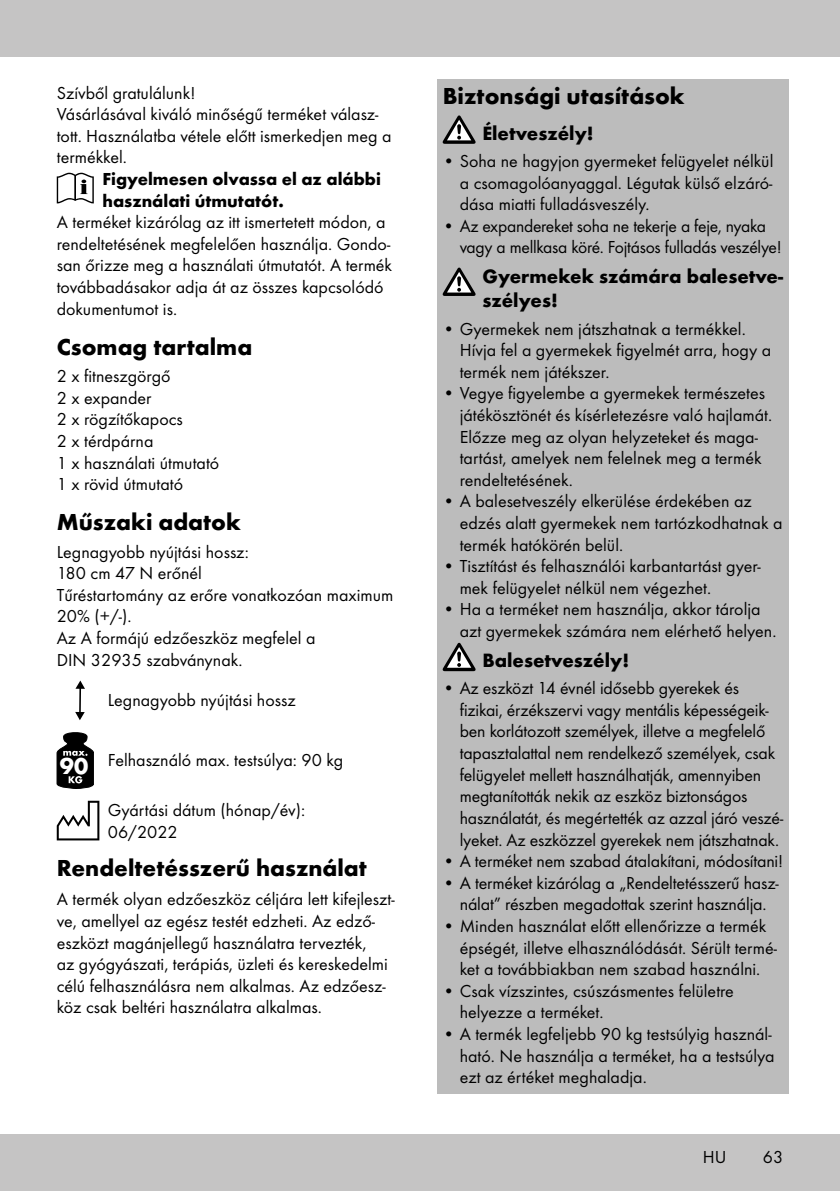
<style>
.page{position:relative;width:840px;height:1191px;background:#fff}
.page>*{position:absolute;margin:0;border:0;box-sizing:border-box;transform-origin:0 0}
.t1{font:700 24px "Futura TOT";color:#000}
.t2{font:700 20px/24px "Futura TOT";color:#000}
.t3{font:18px/21.6px "Futura TOT Boo";color:#000}
.t4{font:700 18px/21.6px "Futura TOT";color:#000}
.s1{font-family:"Futura TOT";font-weight:700;font-size:23.6px;color:#fff}
</style>
<div class="page">
<div style="left:0;top:1134px;width:839px;height:57px;background:#c5c4c4"></div>
<div style="left:0;top:0;width:839px;height:57px;background:#c5c4c4"></div>
<div style="left:437px;top:79px;width:351px;height:36px;background:#bcbcbc"></div>
<div style="left:437px;top:112px;width:351px;height:37px;background:#bcbcbc"></div>
<div style="left:437px;top:148px;width:351px;height:72px;background:#bcbcbc"></div>
<div style="left:437px;top:212px;width:351px;height:51px;background:#bcbcbc"></div>
<div style="left:437px;top:256px;width:351px;height:61px;background:#bcbcbc"></div>
<div style="left:437px;top:315px;width:351px;height:73px;background:#bcbcbc"></div>
<div style="left:437px;top:380px;width:351px;height:116px;background:#bcbcbc"></div>
<div style="left:437px;top:488px;width:351px;height:73px;background:#bcbcbc"></div>
<div style="left:437px;top:553px;width:351px;height:51px;background:#bcbcbc"></div>
<div style="left:437px;top:596px;width:351px;height:51px;background:#bcbcbc"></div>
<div style="left:437px;top:640px;width:351px;height:37px;background:#bcbcbc"></div>
<div style="left:437px;top:675px;width:351px;height:180px;background:#bcbcbc"></div>
<div style="left:437px;top:848px;width:351px;height:29px;background:#bcbcbc"></div>
<div style="left:437px;top:869px;width:351px;height:51px;background:#bcbcbc"></div>
<div style="left:437px;top:912px;width:351px;height:73px;background:#bcbcbc"></div>
<div style="left:437px;top:977px;width:351px;height:51px;background:#bcbcbc"></div>
<div style="left:437px;top:1020px;width:351px;height:73px;background:#bcbcbc"></div>
<svg style="left:442px;top:115px;width:33px;height:29px"></svg>
<svg style="left:442px;top:268px;width:33px;height:28px"></svg>
<svg style="left:442px;top:643px;width:33px;height:28px"></svg>
<svg style="left:57px;top:173px;width:37px;height:30px"></svg>
<hr style="left:79px;top:687px;width:2px;height:26px;background:#000">
<svg style="left:75px;top:712px;width:10px;height:8px"></svg>
<svg style="left:75px;top:680px;width:10px;height:9px"></svg>
<svg style="left:57px;top:732px;width:37px;height:56px"></svg>
<svg style="left:57px;top:800px;width:42px;height:40px"></svg>
<p class="t3" style="left:57px;top:82px;width:336px">Szívből gratulálunk!<br>Vásárlásával kiváló minőségű terméket válasz&shy;tott. Használatba vétele előtt ismerkedjen meg a termékkel.</p>
<p class="t4" style="left:102px;top:168px;width:280px">Figyelmesen olvassa el az alábbi használati útmutatót.</p>
<p class="t3" style="left:57px;top:211px;width:337px">A terméket kizárólag az itt ismertetett módon, a rendeltetésének megfelelően használja. Gondo&shy;san őrizze meg a használati útmutatót. A termék továbbadásakor adja át az összes kapcsolódó dokumentumot is.</p>
<h1 class="t1" style="left:57px;top:332px;width:197px">Csomag tartalma</h1>
<p class="t3" style="left:57px;top:365px;width:164px">2 x fitneszgörgő<br>2 x expander<br>2 x rögzítőkapocs<br>2 x térdpárna<br>1 x használati útmutató<br>1 x rövid útmutató</p>
<h1 class="t1" style="left:57px;top:507px;width:186px">Műszaki adatok</h1>
<p class="t3" style="left:57px;top:540px;width:338px">Legnagyobb nyújtási hossz:<br>180 cm 47 N erőnél<br>Tűréstartomány az erőre vonatkozóan maximum<br>20% (+/-).<br>Az A formájú edzőeszköz megfelel a<br>DIN 32935 szabványnak.</p>
<p class="t3" style="left:108px;top:689px;width:189px">Legnagyobb nyújtási hossz</p>
<p class="t3" style="left:60px;top:749px;width:285px"><span class="s1">90</span> Felhasználó max. testsúlya: 90 kg</p>
<p class="t3" style="left:108px;top:799px;width:199px">Gyártási dátum (hónap/év):<br>06/2022</p>
<h1 class="t1" style="left:57px;top:853px;width:311px">Rendeltetésszerű használat</h1>
<p class="t3" style="left:57px;top:888px;width:339px">A termék olyan edzőeszköz céljára lett kifejleszt&shy;ve, amellyel az egész testét edzheti. Az edző&shy;eszközt magánjellegű használatra tervezték,<br>az gyógyászati, terápiás, üzleti és kereskedelmi célú felhasználásra nem alkalmas. Az edzőesz&shy;köz csak beltéri használatra alkalmas.</p>
<h1 class="t1" style="left:442px;top:81px;width:243px">Biztonsági utasítások</h1>
<p class="t2" style="left:482px;top:121px;width:113px">Életveszély!</p>
<p class="t3" style="left:459px;top:150px;width:315px;text-align:justify;text-indent:-17px">• Soha ne hagyjon gyermeket felügyelet nélkül a csomagolóanyaggal. Légutak külső elzáró&shy;dása miatti fulladásveszély.</p>
<p class="t3" style="left:459px;top:215px;width:323px;text-indent:-17px">• Az expandereket soha ne tekerje a feje, nyaka vagy a mellkasa köré. Fojtásos fulladás veszélye!</p>
<p class="t2" style="left:482px;top:264px;width:302px">Gyermekek számára balesetve&shy;szélyes!</p>
<p class="t3" style="left:459px;top:318px;width:313px;text-indent:-17px">• Gyermekek nem játszhatnak a termékkel.<br>Hívja fel a gyermekek figyelmét arra, hogy a termék nem játékszer.</p>
<p class="t3" style="left:459px;top:382px;width:314px;text-indent:-17px">• Vegye figyelembe a gyermekek természetes játékösztönét és kísérletezésre való hajlamát.<br>Előzze meg az olyan helyzeteket és maga&shy;tartást, amelyek nem felelnek meg a termék rendeltetésének.</p>
<p class="t3" style="left:459px;top:490px;width:324px;text-indent:-17px">• A balesetveszély elkerülése érdekében az edzés alatt gyermekek nem tartózkodhatnak a termék hatókörén belül.</p>
<p class="t3" style="left:459px;top:555px;width:302px;text-indent:-17px">• Tisztítást és felhasználói karbantartást gyer&shy;mek felügyelet nélkül nem végezhet.</p>
<p class="t3" style="left:459px;top:598px;width:318px;text-indent:-17px">• Ha a terméket nem használja, akkor tárolja azt gyermekek számára nem elérhető helyen.</p>
<p class="t2" style="left:482px;top:648px;width:148px">Balesetveszély!</p>
<p class="t3" style="left:459px;top:677px;width:325px;text-indent:-17px">• Az eszközt 14 évnél idősebb gyerekek és fizikai, érzékszervi vagy mentális képességeik&shy;ben korlátozott személyek, illetve a megfelelő tapasztalattal nem rendelkező személyek, csak felügyelet mellett használhatják, amennyiben megtanították nekik az eszköz biztonságos használatát, és megértették az azzal járó veszé&shy;lyeket. Az eszközzel gyerekek nem játszhatnak.</p>
<p class="t3" style="left:442px;top:850px;width:342px">• A terméket nem szabad átalakítani, módosítani!</p>
<p class="t3" style="left:442px;top:872px;width:337px;text-align:center">• A terméket kizárólag a „Rendeltetésszerű hasz&shy;nálat” részben megadottak szerint használja.</p>
<p class="t3" style="left:459px;top:915px;width:318px;text-indent:-17px">• Minden használat előtt ellenőrizze a termék épségét, illetve elhasználódását. Sérült termé&shy;ket a továbbiakban nem szabad használni.</p>
<p class="t3" style="left:459px;top:980px;width:275px;text-indent:-17px">• Csak vízszintes, csúszásmentes felületre helyezze a terméket.</p>
<p class="t3" style="left:459px;top:1023px;width:316px;text-indent:-17px">• A termék legfeljebb 90 kg testsúlyig használ&shy;ható. Ne használja a terméket, ha a testsúlya ezt az értéket meghaladja.</p>
<p class="t3" style="left:702px;top:1146px;width:25px">HU</p>
<p class="t3" style="left:762px;top:1146px;width:22px">63</p>
</div>
